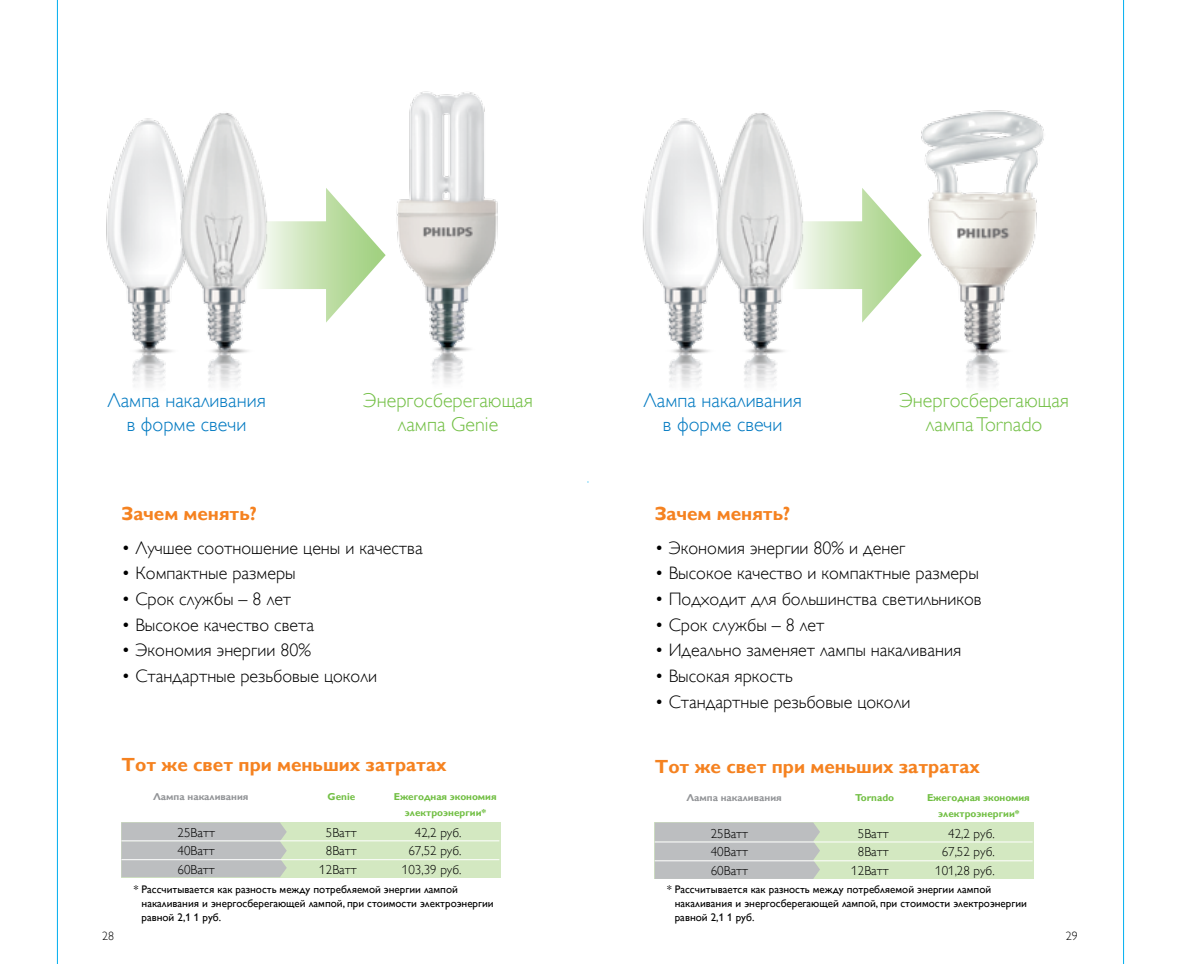
<style>
.page{position:relative;width:1180px;height:964px;background:#fff}
.page>*{position:absolute;margin:0;border:0;box-sizing:border-box;transform-origin:0 0}
.t1{font:20px/24px "Gill Sans Alt One WGL Light";color:#72bf44;text-align:center}
.t2{font:20px/24px "Gill Sans Alt One WGL Light";color:#0079c1;text-align:center}
.t3{font:700 19px "Gill Sans Alt One WGL";color:#f58220}
.t4{font:18px "Gill Sans Alt One WGL Light";color:#000}
.t5{font:13px "Gill Sans Alt One WGL Light";color:#000}
.t6{font:12px "Gill Sans Alt One WGL Light";color:#000}
.t7{font:11px/14px "Gill Sans Alt One WGL";color:#000}
.t8{font:700 10px/16px "Gill Sans Alt One WGL";color:#72bf44;text-align:center}
.t9{font:700 10px "Gill Sans Alt One WGL";color:#939598}
</style>
<div class="page">
<svg style="left:320px;top:188px;width:36px;height:135px"></svg>
<img style="left:356px;top:91px;width:142px;height:293px">
<img style="left:56px;top:95px;width:73px;height:324px">
<img style="left:129px;top:113px;width:191px;height:274px">
<div style="left:121px;top:822px;width:379px;height:55px;background:#d3e8c1"></div>
<svg style="left:121px;top:822px;width:166px;height:55px;background:#bdc0c0"></svg>
<hr style="left:121px;top:840px;width:378px;height:1px;background:#fff">
<hr style="left:121px;top:859px;width:378px;height:1px;background:#fff">
<svg style="left:855px;top:188px;width:32px;height:135px"></svg>
<img style="left:643px;top:136px;width:22px;height:168px">
<img style="left:665px;top:113px;width:190px;height:274px">
<img style="left:887px;top:110px;width:157px;height:277px">
<div style="left:654px;top:822px;width:379px;height:57px;background:#d3e8c1"></div>
<svg style="left:654px;top:822px;width:165px;height:57px;background:#bdc0c0"></svg>
<hr style="left:654px;top:841px;width:378px;height:1px;background:#fff">
<hr style="left:654px;top:860px;width:378px;height:1px;background:#fff">
<hr style="left:1122px;top:0;width:1px;height:964px;background:#00aeef">
<hr style="left:57px;top:0;width:1px;height:964px;background:#00aeef">
<p class="t2" style="left:107px;top:389px;width:160px">Лампа накаливания в форме свечи</p>
<p class="t1" style="left:363px;top:389px;width:171px">Энергосберегающая лампа Genie</p>
<p class="t3" style="left:121px;top:500px;width:137px">Зачем менять?</p>
<p class="t4" style="left:121px;top:536px;width:303px">• Лучшее соотношение цены и качества</p>
<p class="t4" style="left:121px;top:561px;width:176px">• Компактные размеры</p>
<p class="t4" style="left:121px;top:587px;width:171px">• Срок службы – 8 лет</p>
<p class="t4" style="left:121px;top:613px;width:194px">• Высокое качество света</p>
<p class="t4" style="left:121px;top:638px;width:191px">• Экономия энергии 80%</p>
<p class="t4" style="left:121px;top:664px;width:257px">• Стандартные резьбовые цоколи</p>
<p class="t3" style="left:121px;top:752px;width:327px">Тот же свет при меньших затратах</p>
<p class="t9" style="left:153px;top:789px;width:97px">Лампа накаливания</p>
<p class="t8" style="left:327px;top:788px;width:29px">Genie</p>
<p class="t8" style="left:393px;top:788px;width:104px">Ежегодная экономия электроэнергии*</p>
<p class="t5" style="left:177px;top:823px;width:39px">25Ватт</p>
<p class="t5" style="left:326px;top:823px;width:32px">5Ватт</p>
<p class="t5" style="left:415px;top:823px;width:48px">42,2 руб.</p>
<p class="t5" style="left:177px;top:842px;width:39px">40Ватт</p>
<p class="t5" style="left:326px;top:842px;width:32px">8Ватт</p>
<p class="t5" style="left:408px;top:842px;width:54px">67,52 руб.</p>
<p class="t5" style="left:177px;top:861px;width:39px">60Ватт</p>
<p class="t5" style="left:319px;top:861px;width:39px">12Ватт</p>
<p class="t5" style="left:402px;top:861px;width:61px">103,39 руб.</p>
<p class="t7" style="left:141px;top:882px;width:353px;text-indent:-8px">* Рассчитывается как разность между потребляемой энергии лампой накаливания и энергосберегающей лампой, при стоимости электроэнергии равной 2,1 1 руб.</p>
<p class="t2" style="left:643px;top:389px;width:160px">Лампа накаливания в форме свечи</p>
<p class="t1" style="left:899px;top:389px;width:171px">Энергосберегающая лампа Tornado</p>
<p class="t3" style="left:654px;top:500px;width:137px">Зачем менять?</p>
<p class="t4" style="left:654px;top:536px;width:252px">• Экономия энергии 80% и денег</p>
<p class="t4" style="left:654px;top:561px;width:326px">• Высокое качество и компактные размеры</p>
<p class="t4" style="left:654px;top:587px;width:328px">• Подходит для большинства светильников</p>
<p class="t4" style="left:654px;top:613px;width:171px">• Срок службы – 8 лет</p>
<p class="t4" style="left:654px;top:638px;width:308px">• Идеально заменяет лампы накаливания</p>
<p class="t4" style="left:654px;top:664px;width:139px">• Высокая яркость</p>
<p class="t4" style="left:654px;top:690px;width:257px">• Стандартные резьбовые цоколи</p>
<p class="t3" style="left:654px;top:754px;width:327px">Тот же свет при меньших затратах</p>
<p class="t9" style="left:686px;top:791px;width:97px">Лампа накаливания</p>
<p class="t8" style="left:855px;top:789px;width:40px">Tornado</p>
<p class="t8" style="left:926px;top:789px;width:104px">Ежегодная экономия электроэнергии*</p>
<p class="t5" style="left:710px;top:825px;width:39px">25Ватт</p>
<p class="t5" style="left:857px;top:825px;width:32px">5Ватт</p>
<p class="t5" style="left:948px;top:825px;width:48px">42,2 руб.</p>
<p class="t5" style="left:710px;top:843px;width:39px">40Ватт</p>
<p class="t5" style="left:857px;top:843px;width:32px">8Ватт</p>
<p class="t5" style="left:941px;top:843px;width:54px">67,52 руб.</p>
<p class="t5" style="left:710px;top:862px;width:39px">60Ватт</p>
<p class="t5" style="left:851px;top:862px;width:39px">12Ватт</p>
<p class="t5" style="left:935px;top:862px;width:61px">101,28 руб.</p>
<p class="t7" style="left:674px;top:882px;width:353px;text-indent:-8px">* Рассчитывается как разность между потребляемой энергии лампой накаливания и энергосберегающей лампой, при стоимости электроэнергии равной 2,1 1 руб.</p>
<p class="t6" style="left:102px;top:928px;width:13px">28</p>
<p class="t6" style="left:1065px;top:928px;width:13px">29</p>
</div>
